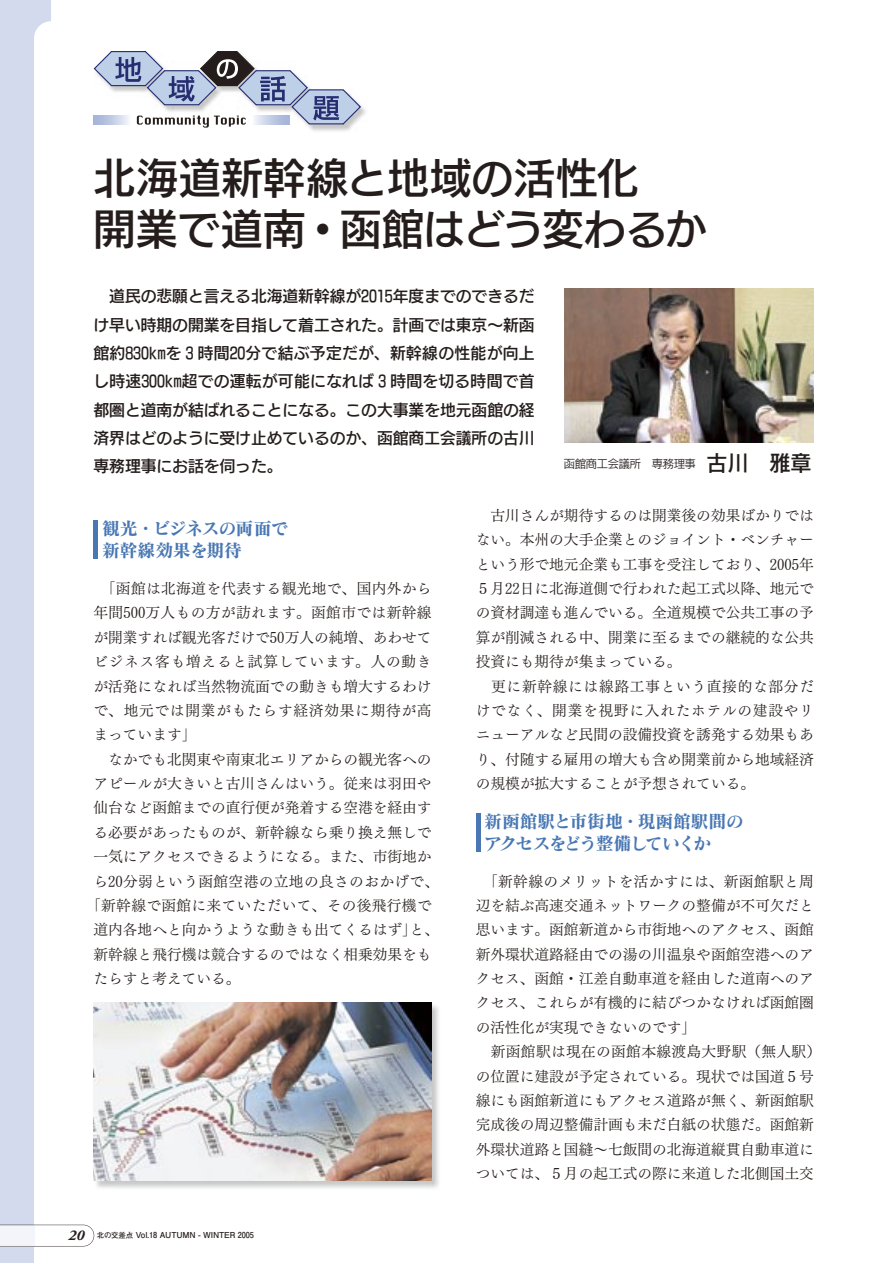
<style>
.page{position:relative;width:893px;height:1263px;background:#fff}
.page>*{position:absolute;margin:0;border:0;box-sizing:border-box;transform-origin:0 0}
.t1{font:42px/51px "New Rodin Pro DB";color:#241d1b}
.t2{font:18px/21.8px "Matisse Pro B";letter-spacing:-.05em;color:#4877b3}
.t3{font:18px/21.8px "Matisse Pro B";letter-spacing:-.03em;color:#4877b3}
.t4{font:15.75px/28.2px "New Rodin Pro DB";color:#241d1b;text-align:justify}
.t5{font:14.7px/24.3px "Tsuku Min Pro R";color:#241d1b}
.t6{font:14.7px "Tsuku Min Pro R";letter-spacing:.025em;color:#241d1b}
.t7{font:14.7px "Tsuku Min Pro R";letter-spacing:.05em;color:#241d1b}
.t8{font:11.25px "New Rodin Pro M";letter-spacing:-.025em;color:#241d1b}
.t9{font:700 8.25px "Futo Go B101 Pro";letter-spacing:-.02em;color:#241d1b}
.s1{font-family:"New Rodin Pro DB";font-size:21px}
.s2{font-family:"Adobe Garamond Pro";font-style:italic;font-size:15px}
.s3{font-size:7.5px}
</style>
<div class="page">
<img style="left:310px;top:106px;width:56px;height:25px">
<svg style="left:0;top:0;width:51px;height:1263px;fill:#d3daed"></svg>
<svg style="left:94px;top:51px;width:267px;height:77px"></svg>
<hr style="left:94px;top:521px;width:4px;height:38px;background:#4877b3">
<img style="left:564px;top:289px;width:250px;height:153px">
<hr style="left:476px;top:813px;width:4px;height:38px;background:#4877b3">
<img style="left:93px;top:1002px;width:346px;height:186px">
<img style="left:94px;top:1003px;width:338px;height:178px">
<svg style="left:0;top:1225px;width:94px;height:21px"></svg>
<h1 class="t1" style="left:94px;top:149px;width:615px">北海道新幹線と地域の活性化<br>開業で道南・函館はどう変わるか</h1>
<p class="t4" style="left:94px;top:281px;width:443px">　道民の悲願と言える北海道新幹線が2015年度までのできるだけ早い時期の開業を目指して着工された。計画では東京～新函館約830kmを3時間20分で結ぶ予定だが、新幹線の性能が向上し時速300km超での運転が可能になれば3時間を切る時間で首都圏と道南が結ばれることになる。この大事業を地元函館の経済界はどのように受け止めているのか、函館商工会議所の古川専務理事にお話を伺った。</p>
<p class="t8" style="left:564px;top:454px;width:249px">函館商工会議所　専務理事　<span class="s1">古川　雅章</span></p>
<p class="t3" style="left:102px;top:517px;width:189px">観光・ビジネスの両面で新幹線効果を期待</p>
<p class="t6" style="left:94px;top:575px;width:340px">　「函館は北海道を代表する観光地で、国内外から</p>
<p class="t6" style="left:94px;top:600px;width:339px">年間500万人もの方が訪れます。函館市では新幹線</p>
<p class="t5" style="left:94px;top:623px;width:340px">が開業すれば観光客だけで50万人の純増、あわせて</p>
<p class="t7" style="left:94px;top:648px;width:340px">ビジネス客も増えると試算しています。人の動き</p>
<p class="t5" style="left:94px;top:672px;width:340px">が活発になれば当然物流面での動きも増大するわけ</p>
<p class="t7" style="left:94px;top:697px;width:340px">で、地元では開業がもたらす経済効果に期待が高</p>
<p class="t5" style="left:94px;top:721px;width:104px">まっています」</p>
<p class="t5" style="left:94px;top:745px;width:340px">　なかでも北関東や南東北エリアからの観光客への</p>
<p class="t5" style="left:94px;top:769px;width:340px">アピールが大きいと古川さんはいう。従来は羽田や</p>
<p class="t5" style="left:94px;top:794px;width:340px">仙台など函館までの直行便が発着する空港を経由す</p>
<p class="t5" style="left:94px;top:818px;width:340px">る必要があったものが、新幹線なら乗り換え無しで</p>
<p class="t5" style="left:94px;top:843px;width:340px">一気にアクセスできるようになる。また、市街地か</p>
<p class="t6" style="left:94px;top:868px;width:347px">ら20分弱という函館空港の立地の良さのおかげで、</p>
<p class="t6" style="left:86px;top:892px;width:347px">「新幹線で函館に来ていただいて、その後飛行機で</p>
<p class="t5" style="left:94px;top:916px;width:347px">道内各地へと向かうような動きも出てくるはず」と、</p>
<p class="t5" style="left:94px;top:940px;width:340px">新幹線と飛行機は競合するのではなく相乗効果をも</p>
<p class="t5" style="left:94px;top:964px;width:149px">たらすと考えている。</p>
<p class="t9" style="left:69px;top:1229px;width:187px"><span class="s2">20</span> <span class="s3">北の交差点</span> Vol.18 AUTUMN - WINTER 2005</p>
<p class="t5" style="left:476px;top:501px;width:340px">　古川さんが期待するのは開業後の効果ばかりではない。本州の大手企業とのジョイント・ベンチャーという形で地元企業も工事を受注しており、2005年<br>５月22日に北海道側で行われた起工式以降、地元での資材調達も進んでいる。全道規模で公共工事の予算が削減される中、開業に至るまでの継続的な公共投資にも期待が集まっている。<br>　更に新幹線には線路工事という直接的な部分だけでなく、開業を視野に入れたホテルの建設やリニューアルなど民間の設備投資を誘発する効果もあり、付随する雇用の増大も含め開業前から地域経済の規模が拡大することが予想されている。</p>
<p class="t2" style="left:484px;top:810px;width:261px">新函館駅と市街地・現函館駅間のアクセスをどう整備していくか</p>
<p class="t5" style="left:476px;top:867px;width:347px">　「新幹線のメリットを活かすには、新函館駅と周辺を結ぶ高速交通ネットワークの整備が不可欠だと思います。函館新道から市街地へのアクセス、函館新外環状道路経由での湯の川温泉や函館空港へのアクセス、函館・江差自動車道を経由した道南へのアクセス、これらが有機的に結びつかなければ函館圏の活性化が実現できないのです」<br>　新函館駅は現在の函館本線渡島大野駅（無人駅）の位置に建設が予定されている。現状では国道５号線にも函館新道にもアクセス道路が無く、新函館駅完成後の周辺整備計画も未だ白紙の状態だ。函館新外環状道路と国縫～七飯間の北海道縦貫自動車道については、５月の起工式の際に来道した北側国土交</p>
</div>
